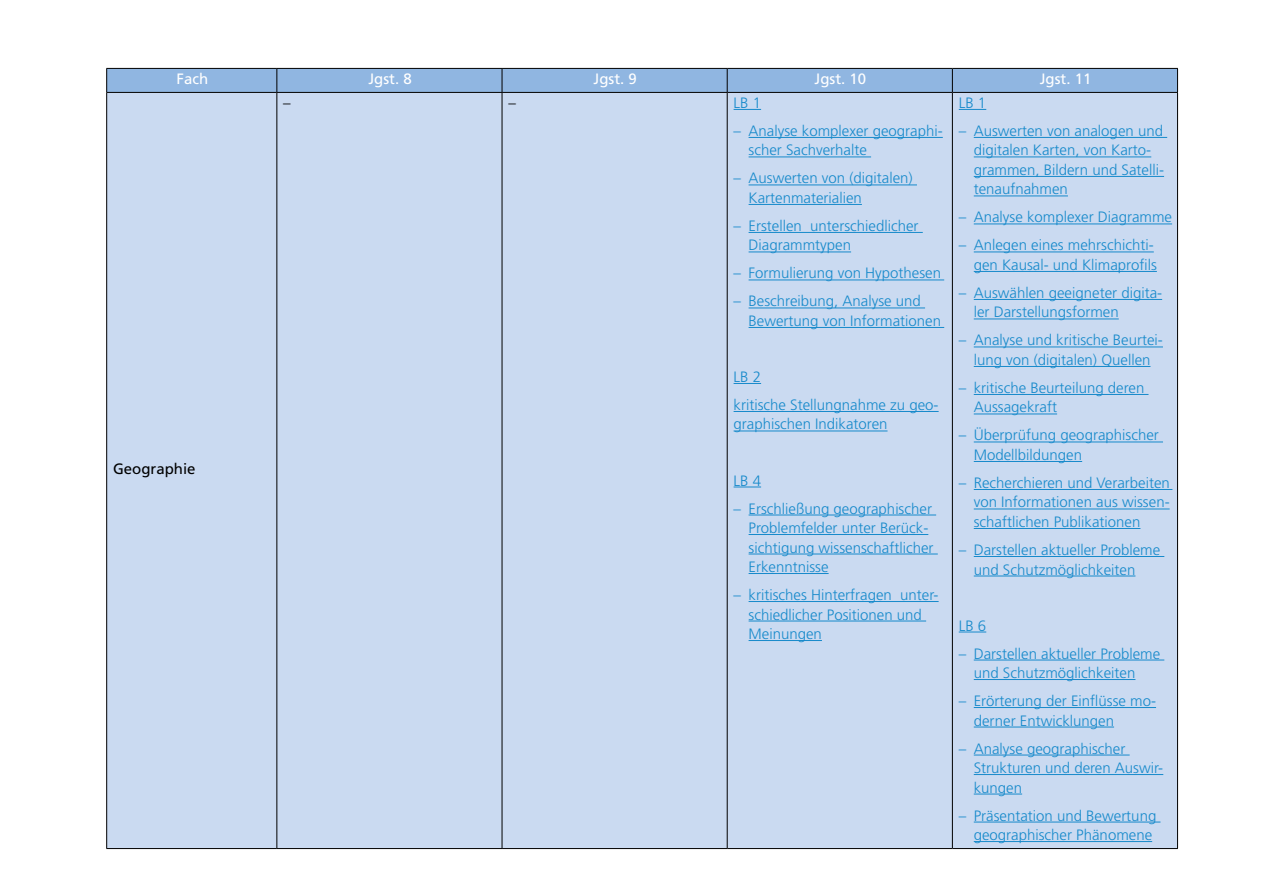
<style>
.page{position:relative;width:1263px;height:893px;background:#fff}
.page>*{position:absolute;margin:0;border:0;box-sizing:border-box;transform-origin:0 0}
.Fließtext{font:300 15px/19.5px "Frutiger LT Std";color:#178acb}
.Fließtext-2{font:15px "Frutiger LT Std";color:#fff}
.Teaser_3_schwarz{font:15px "Frutiger LT Std";color:#000}
.Fließtext-3{font:300 15px "Frutiger LT Std";color:#000}
</style>
<div class="page">
<div style="left:107px;top:93px;width:1070px;height:755px;background:#cadaf1"></div>
<hr style="left:106px;top:93px;width:1px;height:755px;background:#000">
<hr style="left:276px;top:93px;width:1px;height:755px;background:#000">
<hr style="left:502px;top:93px;width:1px;height:755px;background:#000">
<hr style="left:727px;top:93px;width:1px;height:755px;background:#000">
<hr style="left:952px;top:93px;width:1px;height:755px;background:#000">
<hr style="left:1177px;top:93px;width:1px;height:755px;background:#000">
<div style="left:106px;top:68px;width:1072px;height:24px;background:#90b6e1"></div>
<hr style="left:277px;top:68px;width:225px;height:1px;background:#000">
<hr style="left:502px;top:68px;width:225px;height:1px;background:#000">
<hr style="left:727px;top:68px;width:225px;height:1px;background:#000">
<hr style="left:952px;top:68px;width:226px;height:1px;background:#000">
<hr style="left:106px;top:92px;width:171px;height:1px;background:#000">
<hr style="left:277px;top:92px;width:225px;height:1px;background:#000">
<hr style="left:502px;top:92px;width:225px;height:1px;background:#000">
<hr style="left:727px;top:92px;width:225px;height:1px;background:#000">
<hr style="left:952px;top:92px;width:226px;height:1px;background:#000">
<hr style="left:106px;top:848px;width:171px;height:1px;background:#000">
<hr style="left:277px;top:848px;width:225px;height:1px;background:#000">
<hr style="left:502px;top:848px;width:225px;height:1px;background:#000">
<hr style="left:727px;top:848px;width:225px;height:1px;background:#000">
<hr style="left:952px;top:848px;width:226px;height:1px;background:#000">
<svg style="left:734px;top:109px;width:27px;height:1px"></svg>
<hr style="left:749px;top:137px;width:194px;height:1px;background:#178acb">
<hr style="left:749px;top:157px;width:122px;height:1px;background:#178acb">
<hr style="left:749px;top:185px;width:168px;height:1px;background:#178acb">
<hr style="left:749px;top:204px;width:113px;height:1px;background:#178acb">
<hr style="left:749px;top:232px;width:174px;height:1px;background:#178acb">
<hr style="left:749px;top:252px;width:102px;height:1px;background:#178acb">
<hr style="left:749px;top:280px;width:195px;height:1px;background:#178acb">
<hr style="left:749px;top:308px;width:176px;height:1px;background:#178acb">
<hr style="left:749px;top:327px;width:195px;height:1px;background:#178acb">
<svg style="left:734px;top:383px;width:27px;height:1px"></svg>
<hr style="left:734px;top:411px;width:205px;height:1px;background:#178acb">
<hr style="left:734px;top:431px;width:153px;height:1px;background:#178acb">
<svg style="left:734px;top:487px;width:27px;height:1px"></svg>
<hr style="left:749px;top:515px;width:187px;height:1px;background:#178acb">
<hr style="left:749px;top:534px;width:179px;height:1px;background:#178acb">
<hr style="left:749px;top:554px;width:189px;height:1px;background:#178acb">
<hr style="left:749px;top:573px;width:80px;height:1px;background:#178acb">
<hr style="left:749px;top:601px;width:190px;height:1px;background:#178acb">
<hr style="left:749px;top:621px;width:177px;height:1px;background:#178acb">
<hr style="left:749px;top:640px;width:73px;height:1px;background:#178acb">
<svg style="left:959px;top:109px;width:27px;height:1px"></svg>
<hr style="left:974px;top:137px;width:193px;height:1px;background:#178acb">
<hr style="left:974px;top:157px;width:177px;height:1px;background:#178acb">
<hr style="left:974px;top:176px;width:190px;height:1px;background:#178acb">
<hr style="left:974px;top:196px;width:94px;height:1px;background:#178acb">
<hr style="left:974px;top:224px;width:198px;height:1px;background:#178acb">
<hr style="left:974px;top:252px;width:180px;height:1px;background:#178acb">
<hr style="left:974px;top:271px;width:183px;height:1px;background:#178acb">
<hr style="left:974px;top:299px;width:188px;height:1px;background:#178acb">
<hr style="left:974px;top:319px;width:145px;height:1px;background:#178acb">
<hr style="left:974px;top:347px;width:189px;height:1px;background:#178acb">
<hr style="left:974px;top:366px;width:176px;height:1px;background:#178acb">
<hr style="left:974px;top:394px;width:174px;height:1px;background:#178acb">
<hr style="left:974px;top:414px;width:83px;height:1px;background:#178acb">
<hr style="left:974px;top:442px;width:189px;height:1px;background:#178acb">
<hr style="left:974px;top:461px;width:108px;height:1px;background:#178acb">
<hr style="left:974px;top:489px;width:198px;height:1px;background:#178acb">
<hr style="left:974px;top:509px;width:196px;height:1px;background:#178acb">
<hr style="left:974px;top:528px;width:166px;height:1px;background:#178acb">
<hr style="left:974px;top:556px;width:190px;height:1px;background:#178acb">
<hr style="left:974px;top:576px;width:161px;height:1px;background:#178acb">
<svg style="left:959px;top:632px;width:27px;height:1px"></svg>
<hr style="left:974px;top:660px;width:190px;height:1px;background:#178acb">
<hr style="left:974px;top:679px;width:161px;height:1px;background:#178acb">
<hr style="left:974px;top:707px;width:182px;height:1px;background:#178acb">
<hr style="left:974px;top:727px;width:140px;height:1px;background:#178acb">
<hr style="left:974px;top:755px;width:156px;height:1px;background:#178acb">
<hr style="left:974px;top:774px;width:189px;height:1px;background:#178acb">
<hr style="left:974px;top:794px;width:48px;height:1px;background:#178acb">
<hr style="left:974px;top:822px;width:186px;height:1px;background:#178acb">
<hr style="left:974px;top:841px;width:178px;height:1px;background:#178acb">
<p class="Fließtext-2" style="left:177px;top:70px;width:33px">Fach</p>
<p class="Fließtext-2" style="left:368px;top:70px;width:45px">Jgst. 8</p>
<p class="Fließtext-2" style="left:594px;top:70px;width:45px">Jgst. 9</p>
<p class="Fließtext-2" style="left:814px;top:70px;width:53px">Jgst. 10</p>
<p class="Fließtext-2" style="left:1040px;top:70px;width:53px">Jgst. 11</p>
<p class="Teaser_3_schwarz" style="left:113px;top:460px;width:84px">Geographie</p>
<p class="Fließtext-3" style="left:283px;top:94px;width:9px">–</p>
<p class="Fließtext-3" style="left:508px;top:94px;width:9px">–</p>
<p class="Fließtext" style="left:734px;top:93px;width:29px">LB 1</p>
<p class="Fließtext" style="left:749px;top:121px;width:196px;text-indent:-15px">– Analyse komplexer geographi&shy;scher Sachverhalte</p>
<p class="Fließtext" style="left:749px;top:169px;width:166px;text-indent:-15px">– Auswerten von (digitalen)<br>Kartenmaterialien</p>
<p class="Fließtext" style="left:749px;top:216px;width:171px;text-indent:-15px">– Erstellen unterschiedlicher<br>Diagrammtypen</p>
<p class="Fließtext" style="left:734px;top:264px;width:209px">– Formulierung von Hypothesen</p>
<p class="Fließtext" style="left:749px;top:292px;width:194px;text-indent:-15px">– Beschreibung, Analyse und<br>Bewertung von Informationen</p>
<p class="Fließtext" style="left:734px;top:367px;width:29px">LB 2</p>
<p class="Fließtext" style="left:734px;top:395px;width:207px">kritische Stellungnahme zu geo&shy;graphischen Indikatoren</p>
<p class="Fließtext" style="left:734px;top:471px;width:29px">LB 4</p>
<p class="Fließtext" style="left:749px;top:499px;width:187px;text-indent:-15px">– Erschließung geographischer<br>Problemfelder unter Berück&shy;sichtigung wissenschaftlicher<br>Erkenntnisse</p>
<p class="Fließtext" style="left:749px;top:585px;width:192px;text-indent:-15px">– kritisches Hinterfragen unter&shy;schiedlicher Positionen und<br>Meinungen</p>
<p class="Fließtext" style="left:959px;top:93px;width:29px">LB 1</p>
<p class="Fließtext" style="left:974px;top:121px;width:192px;text-indent:-15px">– Auswerten von analogen und digitalen Karten, von Karto&shy;grammen, Bildern und Satelli&shy;tenaufnahmen</p>
<p class="Fließtext" style="left:959px;top:208px;width:215px">– Analyse komplexer Diagramme</p>
<p class="Fließtext" style="left:959px;top:236px;width:200px;text-align:right">– Anlegen eines mehrschichti&shy;gen Kausal- und Klimaprofils</p>
<p class="Fließtext" style="left:974px;top:283px;width:190px;text-indent:-15px">– Auswählen geeigneter digita&shy;ler Darstellungsformen</p>
<p class="Fließtext" style="left:959px;top:331px;width:206px;text-align:center">– Analyse und kritische Beurtei&shy;lung von (digitalen) Quellen</p>
<p class="Fließtext" style="left:974px;top:378px;width:172px;text-indent:-15px">– kritische Beurteilung deren<br>Aussagekraft</p>
<p class="Fließtext" style="left:974px;top:426px;width:187px;text-indent:-15px">– Überprüfung geographischer<br>Modellbildungen</p>
<p class="Fließtext" style="left:974px;top:473px;width:198px;text-align:justify;text-indent:-15px">– Recherchieren und Verarbeiten von Informationen aus wissen&shy;schaftlichen Publikationen</p>
<p class="Fließtext" style="left:974px;top:540px;width:188px;text-indent:-15px">– Darstellen aktueller Probleme und Schutzmöglichkeiten</p>
<p class="Fließtext" style="left:959px;top:616px;width:29px">LB 6</p>
<p class="Fließtext" style="left:974px;top:644px;width:188px;text-indent:-15px">– Darstellen aktueller Probleme und Schutzmöglichkeiten</p>
<p class="Fließtext" style="left:974px;top:691px;width:184px;text-indent:-15px">– Erörterung der Einflüsse mo&shy;derner Entwicklungen</p>
<p class="Fließtext" style="left:974px;top:739px;width:191px;text-indent:-15px">– Analyse geographischer<br>Strukturen und deren Auswir&shy;kungen</p>
<p class="Fließtext" style="left:959px;top:806px;width:199px;text-align:right">– Präsentation und Bewertung geographischer Phänomene</p>
</div>
